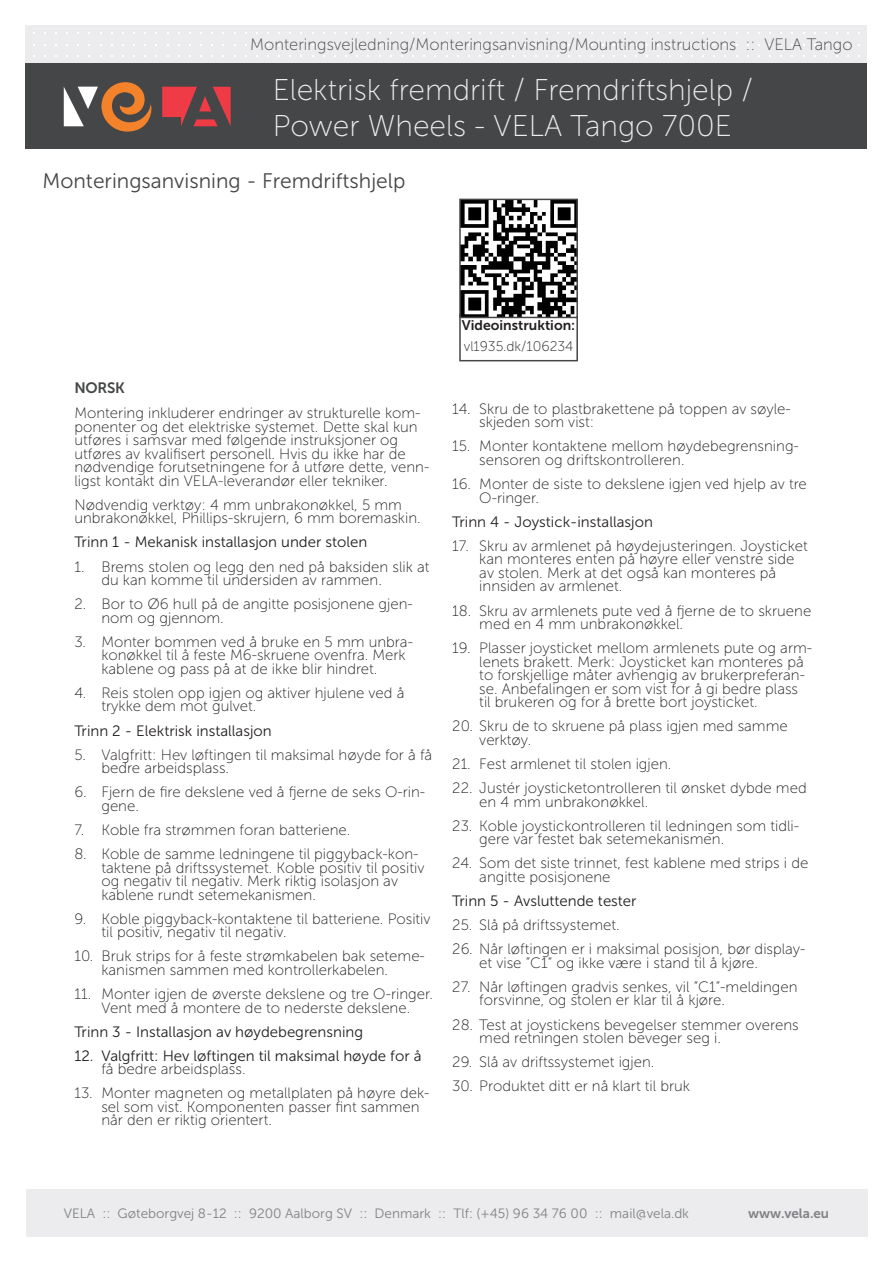
<style>
.page{position:relative;width:893px;height:1263px;background:#fff}
.page>*{position:absolute;margin:0;border:0;box-sizing:border-box;transform-origin:0 0}
.Titeloverskrift{font:30px/36px "Museo Sans 100";color:#ececee}
.Overskrift_orange{font:21px "Museo Sans 300";color:#454647}
.Titeloverskrift-2{font:16.5px "Museo Sans 100";color:#454647}
.Brødtekst_med_afsnitsafstand{font:15px/13.5px "Museo Sans 100";color:#231f20}
.Brødtekst_med_afsnitsafstand-2{font:15px/13.5px "Museo Sans 300";color:#231f20}
.Underoverskrifter{font:15px "Museo Sans 700";letter-spacing:-.02em;color:#454647}
.Bullit_tekst{font:13.95px "Museo Sans 700";color:#231f20}
.Bullit_tekst-2{font:13.95px "Museo Sans 100";color:#231f20}
.t1{font:13.5px "Museo Sans 300";color:#808285}
.t2{font:13.5px "Museo Sans 700";color:#808285}
.s1{font-family:"Museo Sans 100"}
</style>
<div class="page">
<div style="left:26px;top:26px;width:841px;height:38px;background:#ececee"></div>
<div style="left:26px;top:64px;width:841px;height:85px;background:#454647"></div>
<svg style="left:162px;top:87px;width:69px;height:39px"></svg>
<svg style="left:64px;top:82px;width:88px;height:50px"></svg>
<div style="left:26px;top:1189px;width:841px;height:48px;background:#ececee"></div>
<div style="left:459px;top:314px;width:119px;height:47px;border:2px solid #454647"></div>
<img style="left:462px;top:202px;width:113px;height:113px">
<div style="left:459px;top:199px;width:119px;height:119px;border:2px solid #454647"></div>
<p class="Titeloverskrift-2" style="left:250px;top:35px;width:604px">Monteringsvejledning/Monteringsanvisning/Mounting instructions :: VELA Tango</p>
<p class="Titeloverskrift" style="left:273px;top:73px;width:482px">Elektrisk fremdrift / Fremdriftshjelp /<br>Power Wheels - VELA Tango 700E</p>
<p class="Overskrift_orange" style="left:43px;top:169px;width:364px">Monteringsanvisning - Fremdriftshjelp</p>
<p class="Underoverskrifter" style="left:74px;top:380px;width:52px">NORSK</p>
<p class="Brødtekst_med_afsnitsafstand" style="left:74px;top:406px;width:356px">Montering inkluderer endringer av strukturelle kom&shy;ponenter og det elektriske systemet. Dette skal kun utføres i samsvar med følgende instruksjoner og utføres av kvalifisert personell. Hvis du ikke har de nødvendige forutsetningene for å utføre dette, venn&shy;ligst kontakt din VELA-leverandør eller tekniker.</p>
<p class="Brødtekst_med_afsnitsafstand" style="left:74px;top:498px;width:348px">Nødvendig verktøy: 4 mm unbrakonøkkel, 5 mm unbrakonøkkel, Phillips-skrujern, 6 mm boremaskin.</p>
<p class="Brødtekst_med_afsnitsafstand-2" style="left:74px;top:536px;width:294px">Trinn 1 - Mekanisk installasjon under stolen</p>
<p class="Brødtekst_med_afsnitsafstand" style="left:101px;top:560px;width:330px;text-indent:-27px">1. Brems stolen og legg den ned på baksiden slik at du kan komme til undersiden av rammen.</p>
<p class="Brødtekst_med_afsnitsafstand" style="left:101px;top:597px;width:313px;text-indent:-27px">2. Bor to Ø6 hull på de angitte posisjonene gjen&shy;nom og gjennom.</p>
<p class="Brødtekst_med_afsnitsafstand" style="left:101px;top:635px;width:313px;text-indent:-27px">3. Monter bommen ved å bruke en 5 mm unbra&shy;konøkkel til å feste M6-skruene ovenfra. Merk kablene og pass på at de ikke blir hindret.</p>
<p class="Brødtekst_med_afsnitsafstand" style="left:101px;top:686px;width:305px;text-indent:-27px">4. Reis stolen opp igjen og aktiver hjulene ved å trykke dem mot gulvet.</p>
<p class="Brødtekst_med_afsnitsafstand-2" style="left:74px;top:724px;width:199px">Trinn 2 - Elektrisk installasjon</p>
<p class="Brødtekst_med_afsnitsafstand" style="left:101px;top:748px;width:332px;text-indent:-27px">5. Valgfritt: Hev løftingen til maksimal høyde for å få bedre arbeidsplass.</p>
<p class="Brødtekst_med_afsnitsafstand" style="left:101px;top:786px;width:325px;text-indent:-27px">6. Fjern de fire dekslene ved å fjerne de seks O-rin&shy;gene.</p>
<p class="Brødtekst_med_afsnitsafstand" style="left:74px;top:823px;width:278px">7. Koble fra strømmen foran batteriene.</p>
<p class="Brødtekst_med_afsnitsafstand" style="left:101px;top:847px;width:324px;text-indent:-27px">8. Koble de samme ledningene til piggyback-kon&shy;taktene på driftssystemet. Koble positiv til positiv og negativ til negativ. Merk riktig isolasjon av kablene rundt setemekanismen.</p>
<p class="Brødtekst_med_afsnitsafstand" style="left:101px;top:912px;width:331px;text-indent:-27px">9. Koble piggyback-kontaktene til batteriene. Positiv til positiv, negativ til negativ.</p>
<p class="Brødtekst_med_afsnitsafstand" style="left:101px;top:950px;width:325px;text-indent:-27px">10. Bruk strips for å feste strømkabelen bak seteme&shy;kanismen sammen med kontrollerkabelen.</p>
<p class="Brødtekst_med_afsnitsafstand" style="left:74px;top:987px;width:360px;text-align:center">11. Monter igjen de øverste dekslene og tre O-ringer.<br>Vent med å montere de to nederste dekslene.</p>
<p class="Brødtekst_med_afsnitsafstand-2" style="left:74px;top:1025px;width:290px">Trinn 3 - Installasjon av høydebegrensning</p>
<p class="Brødtekst_med_afsnitsafstand-2" style="left:101px;top:1049px;width:322px;text-indent:-27px">12. Valgfritt: Hev løftingen til maksimal høyde for å <span class="s1">få bedre arbeidsplass.</span></p>
<p class="Brødtekst_med_afsnitsafstand" style="left:101px;top:1087px;width:330px;text-indent:-27px">13. Monter magneten og metallplaten på høyre dek&shy;sel som vist. Komponenten passer fint sammen når den er riktig orientert.</p>
<p class="Bullit_tekst" style="left:462px;top:317px;width:115px">Videoinstruktion:</p>
<p class="Bullit_tekst-2" style="left:464px;top:339px;width:111px">vl1935.dk/106234</p>
<p class="Brødtekst_med_afsnitsafstand" style="left:479px;top:402px;width:313px;text-indent:-27px">14. Skru de to plastbrakettene på toppen av søyle&shy;skjeden som vist:</p>
<p class="Brødtekst_med_afsnitsafstand" style="left:479px;top:440px;width:321px;text-indent:-27px">15. Monter kontaktene mellom høydebegrensning&shy;sensoren og driftskontrolleren.</p>
<p class="Brødtekst_med_afsnitsafstand" style="left:479px;top:477px;width:329px;text-indent:-27px">16. Monter de siste to dekslene igjen ved hjelp av tre<br>O-ringer.</p>
<p class="Brødtekst_med_afsnitsafstand-2" style="left:452px;top:515px;width:202px">Trinn 4 - Joystick-installasjon</p>
<p class="Brødtekst_med_afsnitsafstand" style="left:479px;top:539px;width:330px;text-indent:-27px">17. Skru av armlenet på høydejusteringen. Joysticket kan monteres enten på høyre eller venstre side av stolen. Merk at det også kan monteres på innsiden av armlenet.</p>
<p class="Brødtekst_med_afsnitsafstand" style="left:479px;top:604px;width:334px;text-indent:-27px">18. Skru av armlenets pute ved å fjerne de to skruene med en 4 mm unbrakonøkkel.</p>
<p class="Brødtekst_med_afsnitsafstand" style="left:479px;top:641px;width:334px;text-indent:-27px">19. Plasser joysticket mellom armlenets pute og arm&shy;lenets brakett. Merk: Joysticket kan monteres på to forskjellige måter avhengig av brukerpreferan&shy;se. Anbefalingen er som vist for å gi bedre plass til brukeren og for å brette bort joysticket.</p>
<p class="Brødtekst_med_afsnitsafstand" style="left:479px;top:719px;width:310px;text-indent:-27px">20. Skru de to skruene på plass igjen med samme verktøy.</p>
<p class="Brødtekst_med_afsnitsafstand" style="left:452px;top:757px;width:221px">21. Fest armlenet til stolen igjen.</p>
<p class="Brødtekst_med_afsnitsafstand" style="left:479px;top:781px;width:329px;text-indent:-27px">22. Justér joysticketontrolleren til ønsket dybde med en 4 mm unbrakonøkkel.</p>
<p class="Brødtekst_med_afsnitsafstand" style="left:479px;top:819px;width:321px;text-indent:-27px">23. Koble joystickontrolleren til ledningen som tidli&shy;gere var festet bak setemekanismen.</p>
<p class="Brødtekst_med_afsnitsafstand" style="left:479px;top:857px;width:331px;text-indent:-27px">24. Som det siste trinnet, fest kablene med strips i de angitte posisjonene</p>
<p class="Brødtekst_med_afsnitsafstand-2" style="left:452px;top:894px;width:186px">Trinn 5 - Avsluttende tester</p>
<p class="Brødtekst_med_afsnitsafstand" style="left:452px;top:918px;width:169px">25. Slå på driftssystemet.</p>
<p class="Brødtekst_med_afsnitsafstand" style="left:479px;top:942px;width:328px;text-indent:-27px">26. Når løftingen er i maksimal posisjon, bør display&shy;et vise ”C1” og ikke være i stand til å kjøre.</p>
<p class="Brødtekst_med_afsnitsafstand" style="left:479px;top:980px;width:320px;text-indent:-27px">27. Når løftingen gradvis senkes, vil ”C1”-meldingen forsvinne, og stolen er klar til å kjøre.</p>
<p class="Brødtekst_med_afsnitsafstand" style="left:479px;top:1018px;width:321px;text-indent:-27px">28. Test at joystickens bevegelser stemmer overens med retningen stolen beveger seg i.</p>
<p class="Brødtekst_med_afsnitsafstand" style="left:452px;top:1055px;width:204px">29. Slå av driftssystemet igjen.</p>
<p class="Brødtekst_med_afsnitsafstand" style="left:452px;top:1079px;width:239px">30. Produktet ditt er nå klart til bruk</p>
<p class="t1" style="left:64px;top:1206px;width:627px">VELA :: Gøteborgvej 8-12 :: 9200 Aalborg SV :: Denmark :: Tlf: (+45) 96 34 76 00 :: mail@vela.dk</p>
<p class="t2" style="left:748px;top:1206px;width:83px">www.vela.eu</p>
</div>
